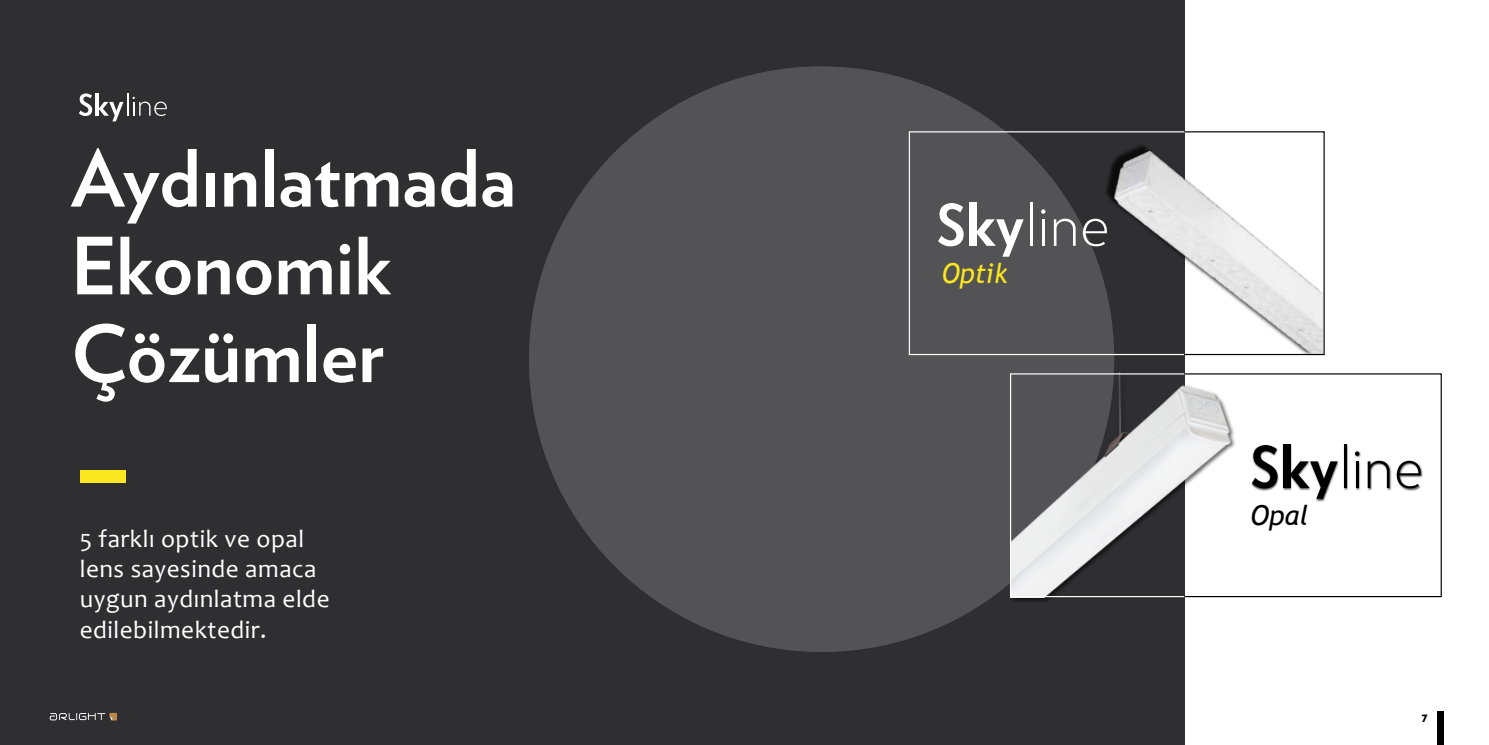
<style>
.page{position:relative;width:1489px;height:745px;background:#fff}
.page>*{position:absolute;margin:0;border:0;box-sizing:border-box;transform-origin:0 0}
.t1{font:700 78.5px/87.6px "Verlag";color:#fff}
.t2{font:italic 27.5px "Trebuchet MS";color:#fae71f}
.t3{font:italic 27.5px "Trebuchet MS";color:#000}
.t4{font:25.25px/30.2px "Candara";letter-spacing:.02em;color:#fff}
.t5{font:900 12.5px "Verlag";color:#000}
</style>
<div class="page">
<div style="left:1437px;top:711px;width:6px;height:33px;background:#000"></div>
<div style="left:0;top:0;width:1183px;height:744px;background:#2f2e30"></div>
<div style="left:528px;top:66px;width:586px;height:586px;background:#535254;border-radius:50%"></div>
<div style="left:80px;top:469px;width:45px;height:13px;background:#fae71f"></div>
<div style="left:1103px;top:142px;width:217px;height:213px;background:#000;opacity:.75"></div>
<img style="left:1113px;top:142px;width:208px;height:211px">
<div style="left:1183px;top:131px;width:141px;height:224px;border:1px solid #000"></div>
<div style="left:1008px;top:371px;width:228px;height:232px;background:#000;opacity:.6"></div>
<img style="left:1010px;top:372px;width:226px;height:222px">
<svg style="left:938px;top:203px;width:25px;height:43px"></svg>
<div style="left:969px;top:202px;width:7px;height:44px;background:#fff"></div>
<svg style="left:976px;top:219px;width:47px;height:37px"></svg>
<hr style="left:1030px;top:202px;width:2px;height:44px;background:#fff">
<hr style="left:1041px;top:219px;width:3px;height:27px;background:#fff">
<svg style="left:1053px;top:218px;width:22px;height:28px"></svg>
<svg style="left:1082px;top:218px;width:25px;height:28px"></svg>
<svg style="left:1041px;top:209px;width:4px;height:5px"></svg>
<div style="left:1251px;top:443px;width:171px;height:58px;background:#000;opacity:.66"></div>
<svg style="left:1251px;top:445px;width:26px;height:43px"></svg>
<div style="left:1283px;top:444px;width:7px;height:43px;background:#000"></div>
<svg style="left:1289px;top:461px;width:48px;height:37px"></svg>
<hr style="left:1343px;top:444px;width:3px;height:43px;background:#000">
<hr style="left:1355px;top:461px;width:3px;height:26px;background:#000">
<svg style="left:1367px;top:460px;width:22px;height:27px"></svg>
<svg style="left:1396px;top:460px;width:25px;height:28px"></svg>
<svg style="left:1354px;top:451px;width:5px;height:4px"></svg>
<svg style="left:79px;top:93px;width:13px;height:23px"></svg>
<hr style="left:95px;top:93px;width:4px;height:23px;background:#fff">
<svg style="left:99px;top:93px;width:68px;height:28px"></svg>
<svg style="left:49px;top:712px;width:68px;height:8px"></svg>
<h1 class="t1" style="left:71px;top:130px;width:446px">Aydınlatmada<br>Ekonomik<br>Çözümler</h1>
<p class="t4" style="left:80px;top:522px;width:251px">5 farklı optik ve opal lens sayesinde amaca uygun aydınlatma elde edilebilmektedir.</p>
<p class="t2" style="left:941px;top:257px;width:67px">Optik</p>
<p class="t3" style="left:1250px;top:498px;width:59px">Opal</p>
<p class="t5" style="left:1421px;top:706px;width:8px">7</p>
</div>
